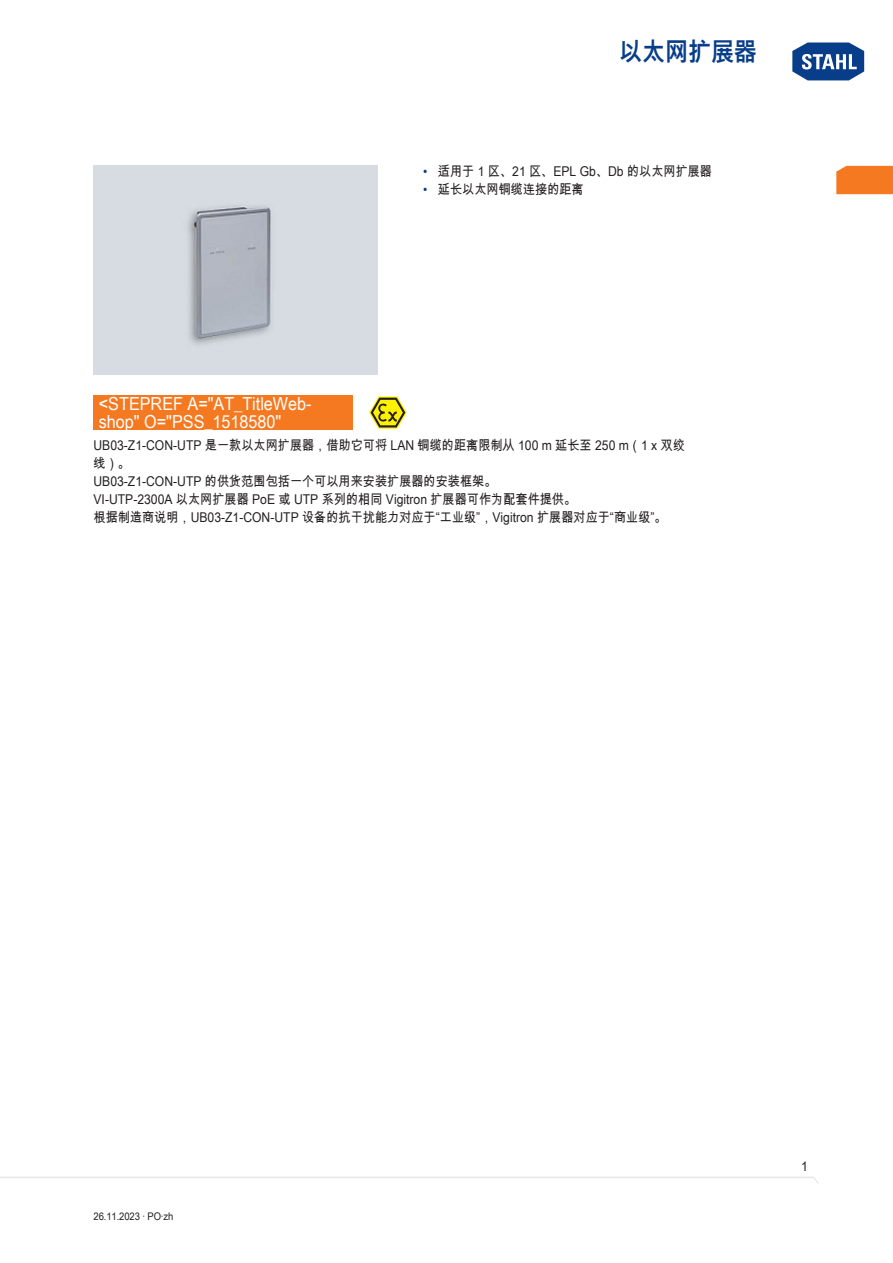
<style>
.page{position:relative;width:893px;height:1263px;background:#fff}
.page>*{position:absolute;margin:0;border:0;box-sizing:border-box;transform-origin:0 0}
.t1{font:700 25.5px "Arial Unicode MS";color:#083e89;scale:.9 1}
.WebCode{font:18px/18px "Arial Unicode MS";color:#fff;scale:.9 1}
._00_Basic_ParaStyle{font:13.5px/18px "Arial Unicode MS";color:#231f20;scale:.9 1}
.t2{font:10.5px "Arial Unicode MS";letter-spacing:-.01em;color:#231f20;scale:.9 1}
.s1{font-weight:400;font-size:31.65px;color:#fff}
.s2{color:#083e89}
</style>
<div class="page">
<svg style="left:792px;top:42px;width:73px;height:39px"></svg>
<svg style="left:0;top:1176px;width:818px;height:7px"></svg>
<div style="left:836px;top:166px;width:57px;height:28px;background:#f47921"></div>
<img style="left:94px;top:166px;width:283px;height:208px">
<div style="left:94px;top:395px;width:259px;height:34px;background:#f47921"></div>
<svg style="left:369px;top:396px;width:38px;height:33px"></svg>
<h1 class="t1" style="left:619px;top:33px;width:276px">以太网扩展器 <span class="s1">Home</span></h1>
<p class="WebCode" style="left:99px;top:394px;width:238px">&lt;STEPREF A="AT_TitleWeb&shy;shop" O="PSS_1518580"</p>
<p class="_00_Basic_ParaStyle" style="left:423px;top:161px;width:323px"><span class="s2">•</span> 适用于 1 区、21 区、EPL Gb、Db 的以太网扩展器</p>
<p class="_00_Basic_ParaStyle" style="left:423px;top:179px;width:180px"><span class="s2">•</span> 延长以太网铜缆连接的距离</p>
<p class="_00_Basic_ParaStyle" style="left:94px;top:435px;width:659px">UB03-Z1-CON-UTP 是一款以太网扩展器，借助它可将 LAN 铜缆的距离限制从 100 m 延长至 250 m（1 x 双绞线）。</p>
<p class="_00_Basic_ParaStyle" style="left:94px;top:471px;width:449px">UB03-Z1-CON-UTP 的供货范围包括一个可以用来安装扩展器的安装框架。</p>
<p class="_00_Basic_ParaStyle" style="left:94px;top:489px;width:538px">VI-UTP-2300A 以太网扩展器 PoE 或 UTP 系列的相同 Vigitron 扩展器可作为配套件提供。</p>
<p class="_00_Basic_ParaStyle" style="left:94px;top:507px;width:638px">根据制造商说明，UB03-Z1-CON-UTP 设备的抗干扰能力对应于“工业级”，Vigitron 扩展器对应于“商业级”。</p>
<p class="t2" style="left:94px;top:1208px;width:90px">26.11.2023 · PO·zh</p>
<p class="_00_Basic_ParaStyle" style="left:801px;top:1157px;width:9px">1</p>
</div>
